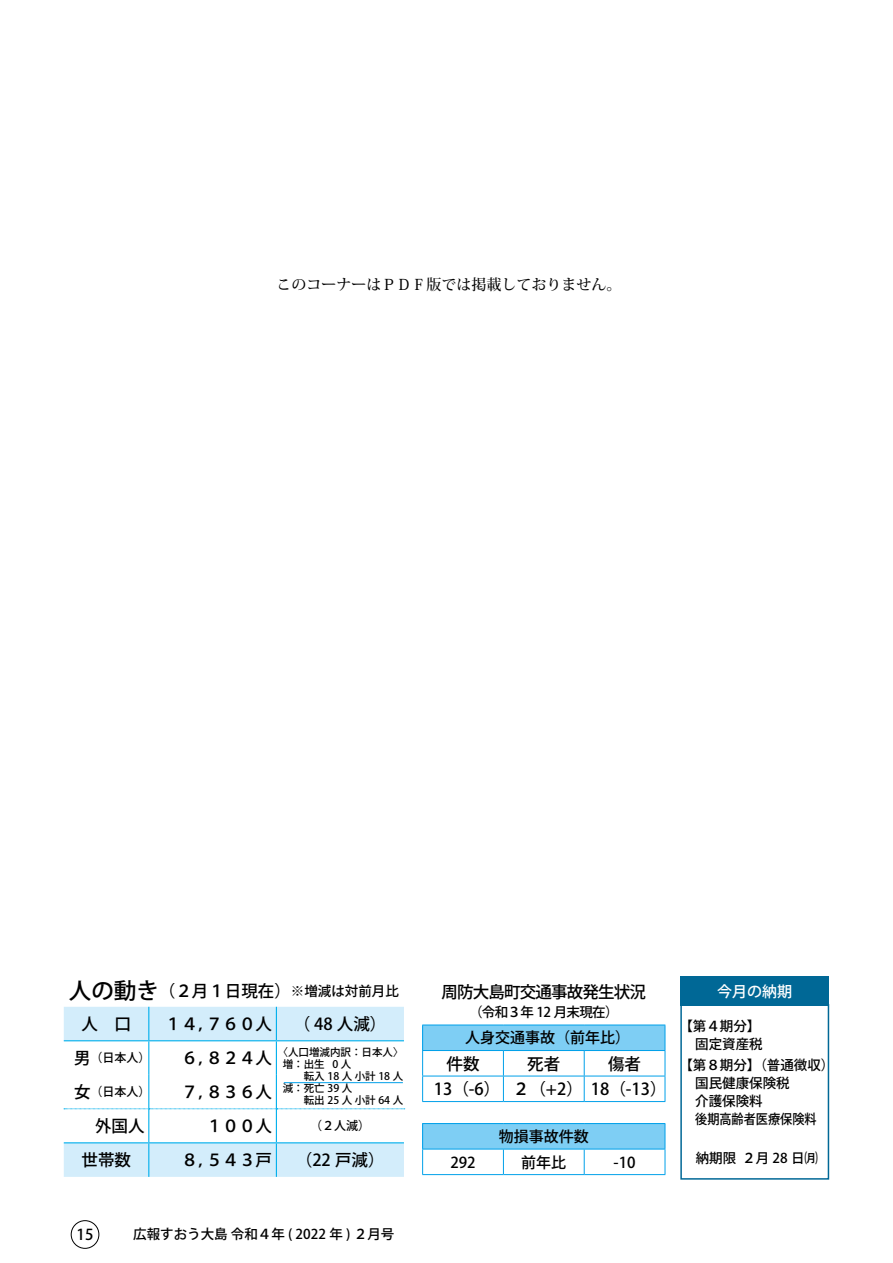
<style>
.page{position:relative;width:893px;height:1263px;background:#fff}
.page>*{position:absolute;margin:0;border:0;box-sizing:border-box;transform-origin:0 0}
.t1{font:500 22.5px "Koz Go Pro";color:#000}
.t2{font:500 16.5px "Koz Go Pro";color:#000}
.t3{font:500 16.5px "Koz Go Pro";letter-spacing:-.05em;color:#000}
.t4{font:500 15px "Koz Go Pro";color:#000}
.t5{font:500 15px "Koz Min Pro";color:#000}
.t6{font:500 15px "Koz Go Pro";color:#fff}
.t7{font:500 13.5px/18px "Koz Go Pro";color:#000;text-align:right}
.t8{font:500 13.5px "Koz Go Pro";letter-spacing:-.05em;color:#000}
.t9{font:500 12px "Koz Go Pro";color:#000}
.t10{font:500 10.5px/12px "Koz Go Pro";color:#000;text-align:center}
.s1{font-size:13.5px}
</style>
<div class="page">
<div style="left:71px;top:1220px;width:28px;height:28px;border:1px solid #000;border-radius:50%"></div>
<svg style="left:64px;top:1007px;width:340px;height:170px"></svg>
<hr style="left:148px;top:1007px;width:1px;height:33px;background:#00afec">
<hr style="left:276px;top:1007px;width:1px;height:33px;background:#00afec">
<hr style="left:64px;top:1040px;width:85px;height:1px;background:#00afec">
<hr style="left:149px;top:1040px;width:127px;height:1px;background:#00afec">
<hr style="left:148px;top:1041px;width:1px;height:34px;background:#00afec">
<hr style="left:276px;top:1040px;width:128px;height:1px;background:#00afec">
<hr style="left:276px;top:1041px;width:1px;height:34px;background:#00afec">
<hr style="left:148px;top:1075px;width:1px;height:34px;background:#00afec">
<hr style="left:276px;top:1075px;width:1px;height:34px;background:#00afec">
<hr style="left:148px;top:1109px;width:1px;height:33px;background:#00afec">
<hr style="left:276px;top:1109px;width:1px;height:33px;background:#00afec">
<hr style="left:64px;top:1142px;width:85px;height:1px;background:#00afec">
<hr style="left:149px;top:1142px;width:127px;height:1px;background:#00afec">
<hr style="left:148px;top:1143px;width:1px;height:34px;background:#00afec">
<hr style="left:276px;top:1142px;width:128px;height:1px;background:#00afec">
<hr style="left:276px;top:1143px;width:1px;height:34px;background:#00afec">
<svg style="left:64px;top:1108px;width:341px;height:1px"></svg>
<hr style="left:284px;top:1082px;width:119px;height:1px;background:#00a0e9">
<div style="left:423px;top:1025px;width:242px;height:25px;background:#7ecef4"></div>
<hr style="left:422px;top:1025px;width:81px;height:1px;background:#00a0e9">
<hr style="left:503px;top:1025px;width:81px;height:1px;background:#00a0e9">
<hr style="left:584px;top:1025px;width:81px;height:1px;background:#00a0e9">
<hr style="left:422px;top:1050px;width:81px;height:1px;background:#00a0e9">
<hr style="left:503px;top:1050px;width:81px;height:1px;background:#00a0e9">
<hr style="left:584px;top:1050px;width:81px;height:1px;background:#00a0e9">
<hr style="left:422px;top:1076px;width:81px;height:1px;background:#00a0e9">
<svg style="left:422px;top:1025px;width:1px;height:76px"></svg>
<hr style="left:503px;top:1076px;width:81px;height:1px;background:#00a0e9">
<svg style="left:503px;top:1051px;width:1px;height:50px"></svg>
<hr style="left:584px;top:1076px;width:81px;height:1px;background:#00a0e9">
<svg style="left:584px;top:1051px;width:1px;height:50px"></svg>
<svg style="left:665px;top:1025px;width:1px;height:76px"></svg>
<hr style="left:422px;top:1101px;width:81px;height:1px;background:#00a0e9">
<hr style="left:503px;top:1101px;width:81px;height:1px;background:#00a0e9">
<hr style="left:584px;top:1101px;width:81px;height:1px;background:#00a0e9">
<div style="left:423px;top:1123px;width:242px;height:26px;background:#7ecef4"></div>
<hr style="left:422px;top:1123px;width:81px;height:1px;background:#00a0e9">
<hr style="left:503px;top:1123px;width:81px;height:1px;background:#00a0e9">
<hr style="left:584px;top:1123px;width:81px;height:1px;background:#00a0e9">
<hr style="left:422px;top:1149px;width:81px;height:1px;background:#00a0e9">
<svg style="left:422px;top:1124px;width:1px;height:50px"></svg>
<hr style="left:503px;top:1149px;width:81px;height:1px;background:#00a0e9">
<svg style="left:503px;top:1149px;width:1px;height:25px"></svg>
<hr style="left:584px;top:1149px;width:81px;height:1px;background:#00a0e9">
<svg style="left:584px;top:1149px;width:1px;height:25px"></svg>
<svg style="left:665px;top:1124px;width:1px;height:50px"></svg>
<hr style="left:422px;top:1174px;width:81px;height:1px;background:#00a0e9">
<hr style="left:503px;top:1174px;width:81px;height:1px;background:#00a0e9">
<hr style="left:584px;top:1174px;width:81px;height:1px;background:#00a0e9">
<div style="left:680px;top:976px;width:149px;height:30px;background:#006896"></div>
<div style="left:680px;top:1004px;width:149px;height:175px;border:2px solid #006896"></div>
<p class="t5" style="left:276px;top:274px;width:347px">このコーナーはＰＤＦ版では掲載しておりません。</p>
<h1 class="t1" style="left:69px;top:976px;width:92px">人の動き</h1>
<p class="t2" style="left:159px;top:980px;width:147px">（２月１日現在）<span class="s1">※</span></p>
<p class="t7" style="left:304px;top:982px;width:96px">増減は対前月比</p>
<p class="t2" style="left:82px;top:1013px;width:51px">人　口</p>
<p class="t2" style="left:165px;top:1013px;width:109px">１４，７６０人</p>
<p class="t2" style="left:294px;top:1013px;width:94px">（ 48 人減(</p>
<p class="t2" style="left:74px;top:1047px;width:18px">男</p>
<p class="t2" style="left:74px;top:1081px;width:18px">女</p>
<p class="t9" style="left:91px;top:1050px;width:61px">（日本人）</p>
<p class="t9" style="left:91px;top:1084px;width:61px">（日本人）</p>
<p class="t2" style="left:181px;top:1047px;width:92px">６，８２４人</p>
<p class="t2" style="left:181px;top:1081px;width:92px">７，８３６人</p>
<p class="t10" style="left:278px;top:1047px;width:127px">〈人口増減内訳：日本人〈<br>0人</p>
<p class="t10" style="left:283px;top:1059px;width:122px;text-align:left">増：出生<br>　　転入 18 人小計 18 人減：死亡 39 人<br>　　転出 25 人小計 64 人</p>
<p class="t2" style="left:95px;top:1115px;width:51px">外国人</p>
<p class="t2" style="left:206px;top:1115px;width:67px">１００人</p>
<p class="t9" style="left:310px;top:1118px;width:61px">（２人減(</p>
<p class="t2" style="left:82px;top:1149px;width:51px">世帯数</p>
<p class="t2" style="left:181px;top:1149px;width:92px">８，５４３戸</p>
<p class="t2" style="left:296px;top:1149px;width:90px">（22 戸減(</p>
<p class="t4" style="left:77px;top:1224px;width:18px">15</p>
<p class="t7" style="left:133px;top:1226px;width:263px">広報すおう大島令和４年 ( 2022 年 ２) 月号</p>
<p class="t3" style="left:441px;top:982px;width:206px">周防大島町交通事故発生状況</p>
<p class="t8" style="left:469px;top:1004px;width:151px">（令和３年 12 月末現在(</p>
<p class="t4" style="left:465px;top:1028px;width:166px">人身交通事故（前年比(</p>
<p class="t2" style="left:608px;top:1053px;width:34px">傷者</p>
<p class="t2" style="left:446px;top:1053px;width:34px">件数</p>
<p class="t2" style="left:527px;top:1053px;width:34px">死者</p>
<p class="t2" style="left:434px;top:1078px;width:68px">13)-6(</p>
<p class="t2" style="left:513px;top:1078px;width:71px">２)+2(</p>
<p class="t2" style="left:591px;top:1078px;width:77px">18)-13(</p>
<p class="t4" style="left:450px;top:1152px;width:27px">292</p>
<p class="t4" style="left:499px;top:1127px;width:91px">物損事故件数</p>
<p class="t4" style="left:521px;top:1152px;width:46px">前年比</p>
<p class="t4" style="left:614px;top:1152px;width:24px">-10</p>
<p class="t6" style="left:717px;top:982px;width:76px">今月の納期</p>
<p class="t7" style="left:679px;top:1018px;width:85px">【第４期分【固定資産税</p>
<p class="t7" style="left:695px;top:1057px;width:141px;text-align:left;text-indent:-16px">【第８期分】（普通徴収(国民健康保険税<br>介護保険料<br>後期高齢者医療保険料</p>
<p class="t7" style="left:696px;top:1149px;width:124px">納期限２月 28 日㈪</p>
</div>
